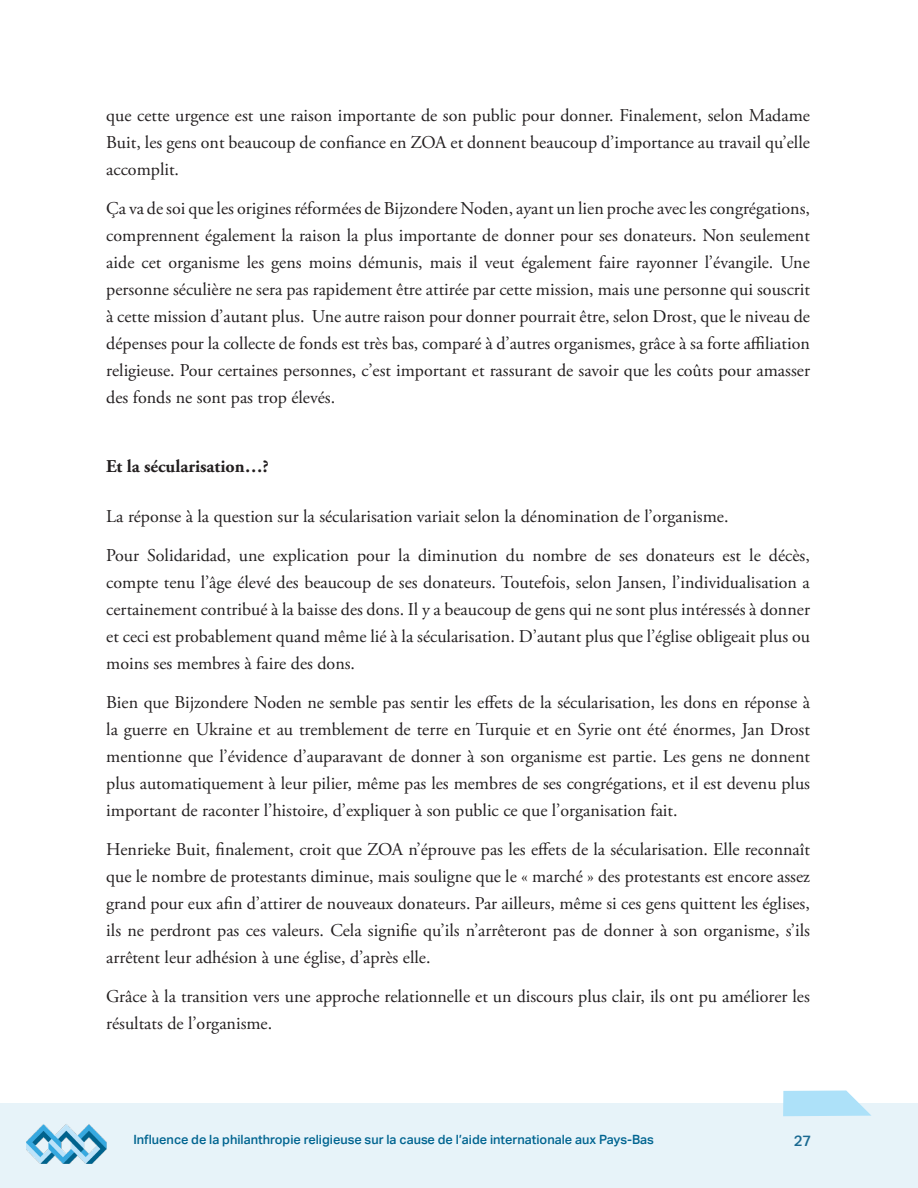
<style>
.page{position:relative;width:918px;height:1188px;background:#fff}
.page>*{position:absolute;margin:0;border:0;box-sizing:border-box;transform-origin:0 0}
.t1{font:18px/27px "Adobe Garamond Pro";color:#231f20;text-align:justify}
.t2{font:700 18px "Adobe Garamond Pro";color:#231f20}
.t3{font:500 15px "Aktiv Grotesk";color:#196991}
.t4{font:500 12.75px "Aktiv Grotesk";color:#006490}
</style>
<div class="page">
<div style="left:0;top:1103px;width:918px;height:85px;background:#e7f3f9"></div>
<img style="left:26px;top:1124px;width:80px;height:40px">
<svg style="left:783px;top:1091px;width:88px;height:25px;background:#b7e4f9"></svg>
<p class="t1" style="left:106px;top:102px;width:705px">que cette urgence est une raison importante de son public pour donner. Finalement, selon Madame Buit, les gens ont beaucoup de confiance en ZOA et donnent beaucoup d’importance au travail qu’elle accomplit.</p>
<p class="t1" style="left:106px;top:195px;width:705px">Ça va de soi que les origines réformées de Bijzondere Noden, ayant un lien proche avec les congrégations, comprennent également la raison la plus importante de donner pour ses donateurs. Non seulement aide cet organisme les gens moins démunis, mais il veut également faire rayonner l’évangile. Une personne séculière ne sera pas rapidement être attirée par cette mission, mais une personne qui souscrit à cette mission d’autant plus. Une autre raison pour donner pourrait être, selon Drost, que le niveau de dépenses pour la collecte de fonds est très bas, comparé à d’autres organismes, grâce à sa forte affiliation religieuse. Pour certaines personnes, c’est important et rassurant de savoir que les coûts pour amasser des fonds ne sont pas trop élevés.</p>
<p class="t2" style="left:106px;top:456px;width:164px">Et la sécularisation…?</p>
<p class="t1" style="left:106px;top:503px;width:624px">La réponse à la question sur la sécularisation variait selon la dénomination de l’organisme.</p>
<p class="t1" style="left:106px;top:542px;width:705px">Pour Solidaridad, une explication pour la diminution du nombre de ses donateurs est le décès, compte tenu l’âge élevé des beaucoup de ses donateurs. Toutefois, selon Jansen, l’individualisation a certainement contribué à la baisse des dons. Il y a beaucoup de gens qui ne sont plus intéressés à donner et ceci est probablement quand même lié à la sécularisation. D’autant plus que l’église obligeait plus ou moins ses membres à faire des dons.</p>
<p class="t1" style="left:106px;top:689px;width:705px">Bien que Bijzondere Noden ne semble pas sentir les effets de la sécularisation, les dons en réponse à la guerre en Ukraine et au tremblement de terre en Turquie et en Syrie ont été énormes, Jan Drost mentionne que l’évidence d’auparavant de donner à son organisme est partie. Les gens ne donnent plus automatiquement à leur pilier, même pas les membres de ses congrégations, et il est devenu plus important de raconter l’histoire, d’expliquer à son public ce que l’organisation fait.</p>
<p class="t1" style="left:106px;top:836px;width:705px">Henrieke Buit, finalement, croit que ZOA n’éprouve pas les effets de la sécularisation. Elle reconnaît que le nombre de protestants diminue, mais souligne que le « marché » des protestants est encore assez grand pour eux afin d’attirer de nouveaux donateurs. Par ailleurs, même si ces gens quittent les églises, ils ne perdront pas ces valeurs. Cela signifie qu’ils n’arrêteront pas de donner à son organisme, s’ils arrêtent leur adhésion à une église, d’après elle.</p>
<p class="t1" style="left:106px;top:983px;width:705px">Grâce à la transition vers une approche relationnelle et un discours plus clair, ils ont pu améliorer les résultats de l’organisme.</p>
<p class="t4" style="left:133px;top:1132px;width:522px">Influence de la philanthropie religieuse sur la cause de l’aide internationale aux Pays-Bas</p>
<p class="t3" style="left:794px;top:1132px;width:19px">27</p>
</div>
